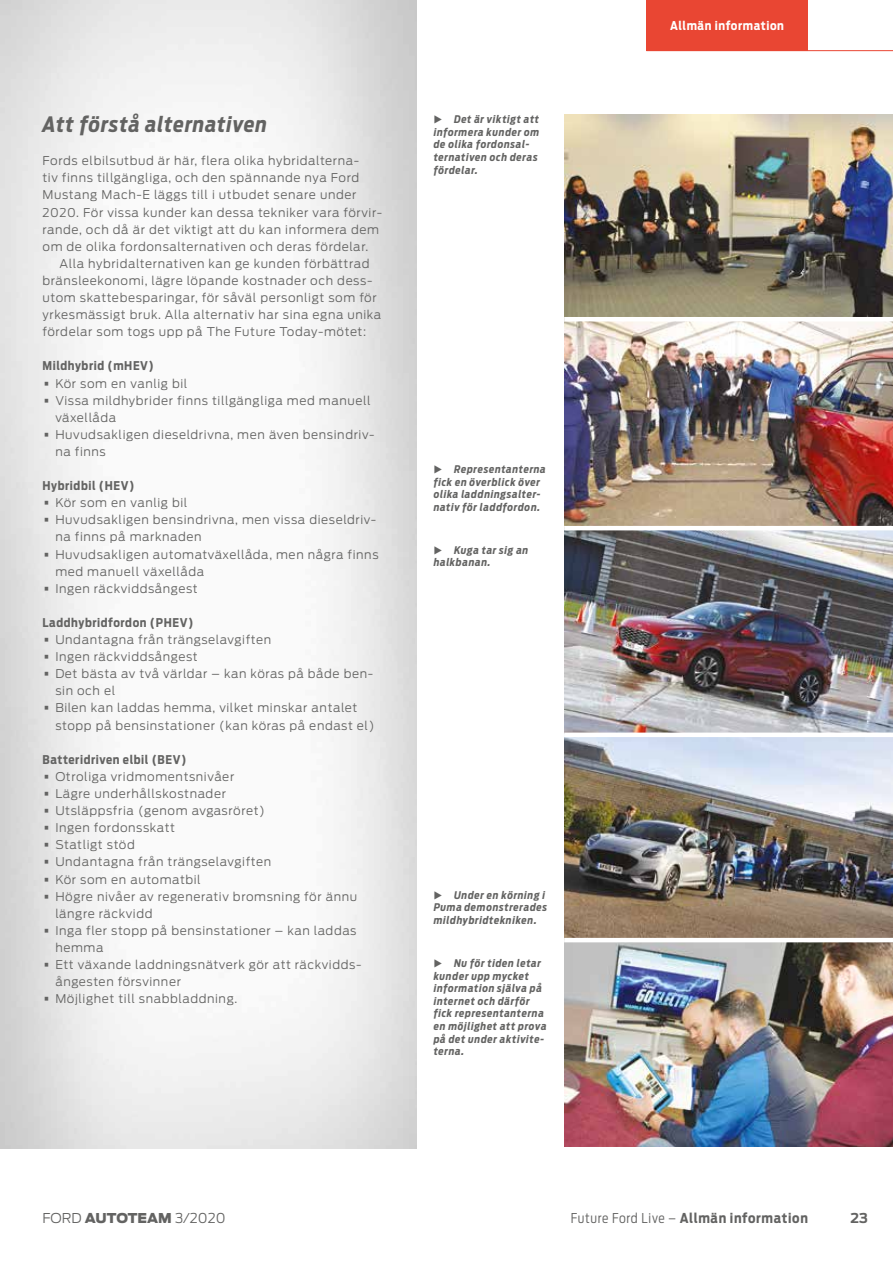
<style>
.page{position:relative;width:893px;height:1263px;background:#fff}
.page>*{position:absolute;margin:0;border:0;box-sizing:border-box;transform-origin:0 0}
.t1{font:italic 700 21px "Ford Antenna Cond";letter-spacing:.04em;color:#636362}
.t2{font:700 13.5px "Ford Antenna Cond";letter-spacing:.05em;color:#636362}
.t3{font:300 13.5px "Ford Antenna";color:#636362}
.t4{font:700 13.5px "Ford Antenna";color:#636362}
.t5{font:300 12px/17.1px "Ford Antenna";letter-spacing:.05em;color:#636362}
.t6{font:700 12px "Ford Antenna Cond";letter-spacing:.05em;color:#636362}
.t7{font:700 12px "Ford Antenna Cond";letter-spacing:.05em;color:#fff}
.t8{font:italic 700 10.5px/12.6px "Ford Antenna Cond";letter-spacing:.065em;color:#636362}
.s1{font-size:24px}
.s2{font-weight:300}
.s3{font-weight:900}
</style>
<div class="page">
<div style="left:646px;top:0;width:162px;height:51px;background:#e94633"></div>
<hr style="left:646px;top:50px;width:247px;height:1px;background:#e94633">
<img style="left:564px;top:115px;width:329px;height:202px">
<img style="left:564px;top:321px;width:329px;height:205px">
<img style="left:564px;top:530px;width:329px;height:202px">
<img style="left:564px;top:737px;width:329px;height:201px">
<img style="left:564px;top:942px;width:329px;height:205px">
<h1 class="t1" style="left:43px;top:105px;width:226px">Att förstå alternativen</h1>
<p class="t5" style="left:43px;top:151px;width:341px">Fords elbilsutbud är här, flera olika hybridalterna-<br>tiv finns tillgängliga, och den spännande nya Ford Mustang Mach-E läggs till i utbudet senare under 2020. För vissa kunder kan dessa tekniker vara förvir&shy;rande, och då är det viktigt att du kan informera dem om de olika fordonsalternativen och deras fördelar.</p>
<p class="t5" style="left:43px;top:253px;width:340px;text-indent:17px">Alla hybridalternativen kan ge kunden förbättrad bränsleekonomi, lägre löpande kostnader och dess&shy;utom skattebesparingar, för såväl personligt som för yrkesmässigt bruk. Alla alternativ har sina egna unika fördelar som togs upp på The Future Today-mötet:</p>
<p class="t6" style="left:43px;top:355px;width:113px">Mildhybrid (mHEV)</p>
<p class="t5" style="left:43px;top:373px;width:146px"><span class="s1">•</span> Kör som en vanlig bil</p>
<p class="t5" style="left:55px;top:390px;width:317px;text-indent:-13px"><span class="s1">•</span> Vissa mildhybrider finns tillgängliga med manuell växellåda</p>
<p class="t5" style="left:55px;top:424px;width:321px;text-indent:-13px"><span class="s1">•</span> Huvudsakligen dieseldrivna, men även bensindriv&shy;na finns</p>
<p class="t6" style="left:43px;top:475px;width:93px">Hybridbil (HEV)</p>
<p class="t5" style="left:43px;top:493px;width:146px"><span class="s1">•</span> Kör som en vanlig bil</p>
<p class="t5" style="left:55px;top:510px;width:322px;text-indent:-13px"><span class="s1">•</span> Huvudsakligen bensindrivna, men vissa dieseldriv&shy;na finns på marknaden</p>
<p class="t5" style="left:55px;top:544px;width:325px;text-indent:-13px"><span class="s1">•</span> Huvudsakligen automatväxellåda, men några finns med manuell växellåda</p>
<p class="t5" style="left:43px;top:578px;width:157px"><span class="s1">•</span> Ingen räckviddsångest</p>
<p class="t6" style="left:43px;top:612px;width:152px">Laddhybridfordon (PHEV)</p>
<p class="t5" style="left:43px;top:630px;width:230px"><span class="s1">•</span> Undantagna från trängselavgiften</p>
<p class="t5" style="left:43px;top:647px;width:157px"><span class="s1">•</span> Ingen räckviddsångest</p>
<p class="t5" style="left:55px;top:664px;width:319px;text-indent:-13px"><span class="s1">•</span> Det bästa av två världar – kan köras på både ben&shy;sin och el</p>
<p class="t5" style="left:55px;top:698px;width:321px;text-indent:-13px"><span class="s1">•</span> Bilen kan laddas hemma, vilket minskar antalet stopp på bensinstationer (kan köras på endast el)</p>
<p class="t6" style="left:43px;top:749px;width:145px">Batteridriven elbil (BEV)</p>
<p class="t5" style="left:43px;top:766px;width:193px"><span class="s1">•</span> Otroliga vridmomentsnivåer</p>
<p class="t5" style="left:43px;top:784px;width:185px"><span class="s1">•</span> Lägre underhållskostnader</p>
<p class="t5" style="left:43px;top:801px;width:224px"><span class="s1">•</span> Utsläppsfria (genom avgasröret)</p>
<p class="t5" style="left:43px;top:818px;width:134px"><span class="s1">•</span> Ingen fordonsskatt</p>
<p class="t5" style="left:43px;top:835px;width:94px"><span class="s1">•</span> Statligt stöd</p>
<p class="t5" style="left:43px;top:852px;width:230px"><span class="s1">•</span> Undantagna från trängselavgiften</p>
<p class="t5" style="left:43px;top:869px;width:160px"><span class="s1">•</span> Kör som en automatbil</p>
<p class="t5" style="left:55px;top:886px;width:303px;text-indent:-13px"><span class="s1">•</span> Högre nivåer av regenerativ bromsning för ännu längre räckvidd</p>
<p class="t5" style="left:55px;top:920px;width:303px;text-indent:-13px"><span class="s1">•</span> Inga fler stopp på bensinstationer – kan laddas hemma</p>
<p class="t5" style="left:55px;top:955px;width:308px;text-indent:-13px"><span class="s1">•</span> Ett växande laddningsnätverk gör att räckvidds&shy;ångesten försvinner</p>
<p class="t5" style="left:43px;top:989px;width:196px"><span class="s1">•</span> Möjlighet till snabbladdning.</p>
<p class="t8" style="left:434px;top:112px;width:107px;text-indent:20px">Det är viktigt att informera kunder om de olika fordonsal&shy;ternativen och deras fördelar.</p>
<p class="t8" style="left:434px;top:461px;width:114px;text-indent:20px">Representanterna fick en överblick över olika laddningsalter&shy;nativ för laddfordon.</p>
<p class="t8" style="left:434px;top:542px;width:96px;text-indent:20px">Kuga tar sig an halkbanan.</p>
<p class="t8" style="left:434px;top:887px;width:115px;text-indent:20px">Under en körning i<br>Puma demonstrerades mildhybridtekniken.</p>
<p class="t8" style="left:434px;top:955px;width:114px;text-indent:20px">Nu för tiden letar kunder upp mycket information själva på internet och därför fick representanterna en möjlighet att prova på det under aktivite&shy;terna.</p>
<p class="t7" style="left:670px;top:15px;width:115px">Allmän information</p>
<p class="t2" style="left:571px;top:1206px;width:239px"><span class="s2">Future Ford Live –</span> Allmän information</p>
<p class="t3" style="left:43px;top:1206px;width:185px">FORD <span class="s3">AUTOTEAM</span> 3/2020</p>
<p class="t4" style="left:850px;top:1206px;width:19px">23</p>
</div>
